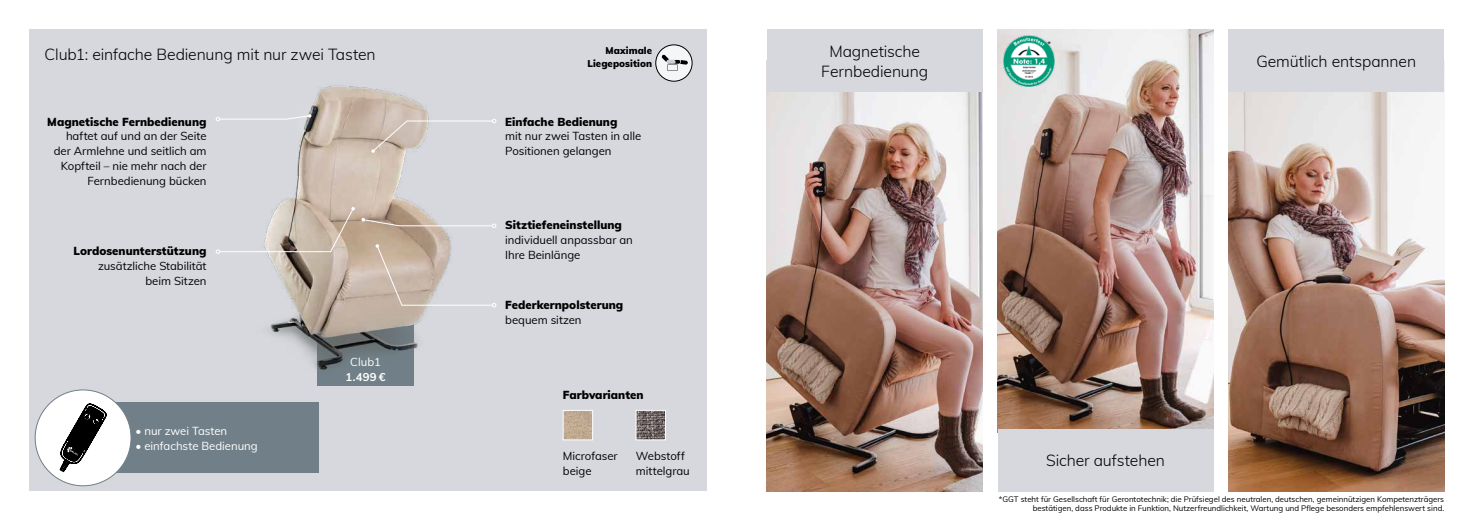
<style>
.page{position:relative;width:1474px;height:521px;background:#fff}
.page>*{position:absolute;margin:0;border:0;box-sizing:border-box;transform-origin:0 0}
.t1{font:300 15.75px/19.2px "Muli";letter-spacing:-.005em;color:#000;text-align:center}
.t2{font:11.38px/14.9px "Muli";color:#000}
.t3{font:900 11.38px "Muli";letter-spacing:.005em;color:#000}
.t4{font:11.38px "Muli";color:#fff}
.t5{font:700 11.38px "Muli";color:#fff}
.t6{font:900 9.62px/12.2px "Muli";letter-spacing:.005em;color:#000;text-align:right}
.t7{font:7.88px/9.5px "Muli";color:#000;text-align:right}
</style>
<div class="page">
<div style="left:30px;top:30px;width:677px;height:461px;background:#d6d8dd"></div>
<div style="left:655px;top:45px;width:37px;height:36px;background:#f4f6f8;border-radius:50%"></div>
<div style="left:655px;top:45px;width:37px;height:36px;border:1px solid #000;border-radius:50%"></div>
<svg style="left:661px;top:55px;width:27px;height:16px"></svg>
<div style="left:317px;top:307px;width:97px;height:79px;background:#718088"></div>
<img style="left:268px;top:85px;width:183px;height:285px">
<img style="left:766px;top:92px;width:216px;height:399px">
<img style="left:1228px;top:92px;width:216px;height:399px">
<svg style="left:375px;top:244px;width:121px;height:63px"></svg>
<svg style="left:216px;top:207px;width:139px;height:47px"></svg>
<svg style="left:216px;top:114px;width:95px;height:7px"></svg>
<svg style="left:361px;top:218px;width:135px;height:10px"></svg>
<svg style="left:371px;top:119px;width:125px;height:34px"></svg>
<div style="left:93px;top:402px;width:226px;height:71px;background:#718088"></div>
<img style="left:565px;top:412px;width:26px;height:26px">
<div style="left:563px;top:410px;width:30px;height:30px;border:1px solid #fff"></div>
<img style="left:637px;top:412px;width:27px;height:26px">
<div style="left:635px;top:410px;width:31px;height:30px;border:1px solid #fff"></div>
<div style="left:766px;top:30px;width:216px;height:62px;background:#d6d8dd"></div>
<img style="left:997px;top:30px;width:216px;height:399px">
<img style="left:1003px;top:36px;width:51px;height:50px">
<div style="left:997px;top:429px;width:216px;height:62px;background:#d6d8dd"></div>
<div style="left:1228px;top:30px;width:216px;height:62px;background:#d6d8dd"></div>
<div style="left:35px;top:390px;width:96px;height:96px;background:#fff;border-radius:50%"></div>
<svg style="left:60px;top:404px;width:46px;height:68px"></svg>
<h1 class="t1" style="left:45px;top:47px;width:332px">Club1: einfache Bedienung mit nur zwei Tasten</h1>
<p class="t3" style="left:47px;top:117px;width:161px">Magnetische Fernbedienung</p>
<p class="t2" style="left:54px;top:130px;width:154px;text-align:right">haftet auf und an der Seite der Armlehne und seitlich am<br>Kopfteil – nie mehr nach der<br>Fernbedienung bücken</p>
<p class="t3" style="left:73px;top:247px;width:135px">Lordosenunterstützung</p>
<p class="t2" style="left:98px;top:259px;width:110px;text-align:right">zusätzliche Stabilität beim Sitzen</p>
<p class="t4" style="left:135px;top:427px;width:93px">• nur zwei Tasten</p>
<p class="t4" style="left:135px;top:442px;width:124px">• einfachste Bedienung</p>
<p class="t4" style="left:350px;top:357px;width:32px">Club1</p>
<p class="t5" style="left:345px;top:368px;width:42px">1.499 €</p>
<p class="t6" style="left:587px;top:46px;width:66px">Maximale<br>Liegeposition</p>
<p class="t3" style="left:505px;top:117px;width:114px">Einfache Bedienung</p>
<p class="t2" style="left:505px;top:130px;width:137px">mit nur zwei Tasten in alle<br>Positionen gelangen</p>
<p class="t3" style="left:505px;top:221px;width:118px">Sitztiefeneinstellung</p>
<p class="t2" style="left:505px;top:234px;width:129px">individuell anpassbar an<br>Ihre Beinlänge</p>
<p class="t3" style="left:505px;top:301px;width:120px">Federkernpolsterung</p>
<p class="t2" style="left:505px;top:314px;width:78px">bequem sitzen</p>
<p class="t3" style="left:563px;top:391px;width:82px">Farbvarianten</p>
<p class="t2" style="left:563px;top:449px;width:56px">Microfaser beige</p>
<p class="t2" style="left:635px;top:449px;width:56px">Webstoff mittelgrau</p>
<h1 class="t1" style="left:821px;top:44px;width:108px">Magnetische<br>Fernbedienung</h1>
<p class="t7" style="left:1047px;top:40px;width:5px">*</p>
<h1 class="t1" style="left:1256px;top:53px;width:161px">Gemütlich entspannen</h1>
<h1 class="t1" style="left:1046px;top:453px;width:120px">Sicher aufstehen</h1>
<p class="t7" style="left:998px;top:495px;width:447px">*GGT steht für Gesellschaft für Gerontotechnik; die Prüfsiegel des neutralen, deutschen, gemeinnützigen Kompetenzträgers bestätigen, dass Produkte in Funktion, Nutzerfreundlichkeit, Wartung und Pflege besonders empfehlenswert sind.</p>
</div>
